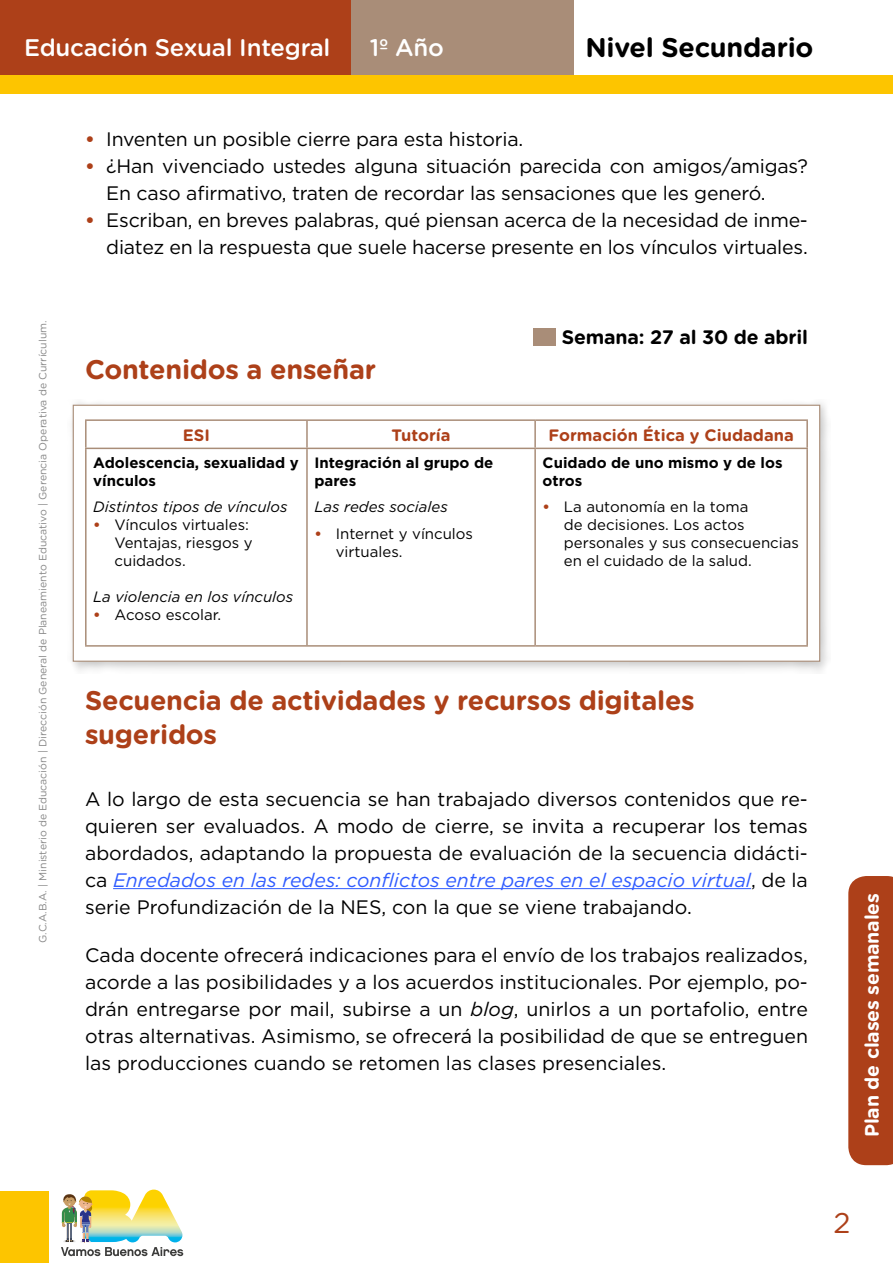
<style>
.page{position:relative;width:893px;height:1263px;background:#fff}
.page>*{position:absolute;margin:0;border:0;box-sizing:border-box;transform-origin:0 0}
.t1{font:28.5px "Gotham Rounded";color:#ad4019}
.t2{font:700 27px/34.5px "Gotham Rounded";letter-spacing:-.01em;color:#ad4019}
.t3{font:700 27px "Gotham Rounded";letter-spacing:-.01em;color:#000}
.t4{font:500 24px "Gotham Rounded";letter-spacing:-.01em;color:#fff}
.t5{font:19.5px/27px "Gotham";letter-spacing:-.01em;color:#000;text-align:justify}
.t6{font:700 19.5px "Gotham Rounded";letter-spacing:-.01em;color:#fff}
.t7{font:700 19.5px "Gotham Rounded";letter-spacing:-.01em;color:#000}
.t8{font:700 16.5px "Gotham Rounded";color:#ad4019}
.t9{font:15px/18px "Gotham";color:#000}
.t10{font:700 15px/18px "Gotham";color:#000}
.t11{font:italic 15px "Gotham";color:#000}
.t12{font:10.5px "Gotham Rounded";color:#878787}
.s1{font-weight:700;color:#ad4019}
.s2{font-style:italic;color:#305cff}
.s3{font-style:italic}
</style>
<div class="page">
<div style="left:0;top:1191px;width:48px;height:72px;background:#fdc500"></div>
<svg style="left:61px;top:1189px;width:122px;height:67px"></svg>
<div style="left:0;top:0;width:351px;height:79px;background:#ad4019"></div>
<div style="left:351px;top:0;width:223px;height:78px;background:#a98d78"></div>
<div style="left:0;top:75px;width:893px;height:19px;background:#fdc500"></div>
<svg style="left:848px;top:876px;width:45px;height:289px;background:#af4620"></svg>
<div style="left:67px;top:399px;width:764px;height:274px;background:#000;opacity:.22"></div>
<div style="left:73px;top:405px;width:747px;height:257px;background:#fff;border:1px solid #a98d78"></div>
<hr style="left:113px;top:888px;width:638px;height:1px;background:#305cff">
<div style="left:534px;top:328px;width:22px;height:18px;background:#a98d78"></div>
<hr style="left:85px;top:419px;width:222px;height:2px;background:#a98d78">
<hr style="left:85px;top:421px;width:2px;height:27px;background:#a98d78">
<hr style="left:307px;top:419px;width:228px;height:2px;background:#a98d78">
<hr style="left:306px;top:421px;width:2px;height:27px;background:#a98d78">
<hr style="left:535px;top:419px;width:273px;height:2px;background:#a98d78">
<hr style="left:534px;top:421px;width:2px;height:27px;background:#a98d78">
<hr style="left:806px;top:421px;width:2px;height:27px;background:#a98d78">
<hr style="left:85px;top:448px;width:222px;height:1px;background:#a98d78">
<hr style="left:85px;top:449px;width:2px;height:196px;background:#a98d78">
<hr style="left:307px;top:448px;width:228px;height:1px;background:#a98d78">
<hr style="left:306px;top:449px;width:2px;height:196px;background:#a98d78">
<hr style="left:535px;top:448px;width:273px;height:1px;background:#a98d78">
<hr style="left:534px;top:449px;width:2px;height:196px;background:#a98d78">
<hr style="left:806px;top:449px;width:2px;height:196px;background:#a98d78">
<hr style="left:85px;top:645px;width:222px;height:2px;background:#a98d78">
<hr style="left:307px;top:645px;width:228px;height:2px;background:#a98d78">
<hr style="left:535px;top:645px;width:273px;height:2px;background:#a98d78">
<p class="t4" style="left:24px;top:31px;width:308px">Educación Sexual Integral</p>
<p class="t4" style="left:370px;top:31px;width:76px">1º Año</p>
<h2 class="t3" style="left:585px;top:28px;width:230px">Nivel Secundario</h2>
<p class="t12" style="left:36px;top:943px;width:624px;rotate:-90deg">G.C.A.B.A. | Ministerio de Educación | Dirección General de Planeamiento Educativo | Gerencia Operativa de Currículum.</p>
<p class="t5" style="left:85px;top:125px;width:440px"><span class="s1">•</span> Inventen un posible cierre para esta historia.</p>
<p class="t5" style="left:106px;top:152px;width:703px;text-indent:-21px"><span class="s1">•</span> ¿Han vivenciado ustedes alguna situación parecida con amigos/amigas?<br>En caso afirmativo, traten de recordar las sensaciones que les generó.</p>
<p class="t5" style="left:85px;top:206px;width:724px;text-align:right"><span class="s1">•</span> Escriban, en breves palabras, qué piensan acerca de la necesidad de inme&shy;diatez en la respuesta que suele hacerse presente en los vínculos virtuales.</p>
<h2 class="t2" style="left:85px;top:351px;width:293px">Contenidos a enseñar</h2>
<p class="t7" style="left:562px;top:323px;width:248px">Semana: 27 al 30 de abril</p>
<p class="t8" style="left:183px;top:423px;width:29px">ESI</p>
<p class="t8" style="left:391px;top:423px;width:61px">Tutoría</p>
<p class="t8" style="left:548px;top:423px;width:247px">Formación Ética y Ciudadana</p>
<p class="t10" style="left:93px;top:453px;width:207px">Adolescencia, sexualidad y vínculos</p>
<p class="t11" style="left:93px;top:497px;width:196px">Distintos tipos de vínculos</p>
<p class="t9" style="left:115px;top:516px;width:140px;text-indent:-21px"><span class="s1">•</span> Vínculos virtuales:<br>Ventajas, riesgos y cuidados.</p>
<p class="t11" style="left:93px;top:587px;width:201px">La violencia en los vínculos</p>
<p class="t9" style="left:93px;top:606px;width:129px"><span class="s1">•</span> Acoso escolar.</p>
<p class="t10" style="left:314px;top:453px;width:180px">Integración al grupo de pares</p>
<p class="t11" style="left:314px;top:497px;width:135px">Las redes sociales</p>
<p class="t9" style="left:336px;top:524px;width:139px;text-indent:-21px"><span class="s1">•</span> Internet y vínculos virtuales.</p>
<p class="t10" style="left:543px;top:453px;width:241px">Cuidado de uno mismo y de los otros</p>
<p class="t9" style="left:564px;top:498px;width:237px;text-indent:-21px"><span class="s1">•</span> La autonomía en la toma<br>de decisiones. Los actos personales y sus consecuencias en el cuidado de la salud.</p>
<h2 class="t2" style="left:85px;top:682px;width:611px">Secuencia de actividades y recursos digitales sugeridos</h2>
<p class="t5" style="left:85px;top:785px;width:724px">A lo largo de esta secuencia se han trabajado diversos contenidos que re&shy;quieren ser evaluados. A modo de cierre, se invita a recuperar los temas abordados, adaptando la propuesta de evaluación de la secuencia didácti&shy;ca <span class="s2">Enredados en las redes: conflictos entre pares en el espacio virtual</span>, de la serie Profundización de la NES, con la que se viene trabajando.</p>
<p class="t5" style="left:85px;top:941px;width:724px">Cada docente ofrecerá indicaciones para el envío de los trabajos realizados, acorde a las posibilidades y a los acuerdos institucionales. Por ejemplo, po&shy;drán entregarse por mail, subirse a un <span class="s3">blog</span>, unirlos a un portafolio, entre otras alternativas. Asimismo, se ofrecerá la posibilidad de que se entreguen las producciones cuando se retomen las clases presenciales.</p>
<p class="t6" style="left:858px;top:1137px;width:246px;rotate:-90deg">Plan de clases semanales</p>
<h1 class="t1" style="left:833px;top:1203px;width:19px">2</h1>
</div>
